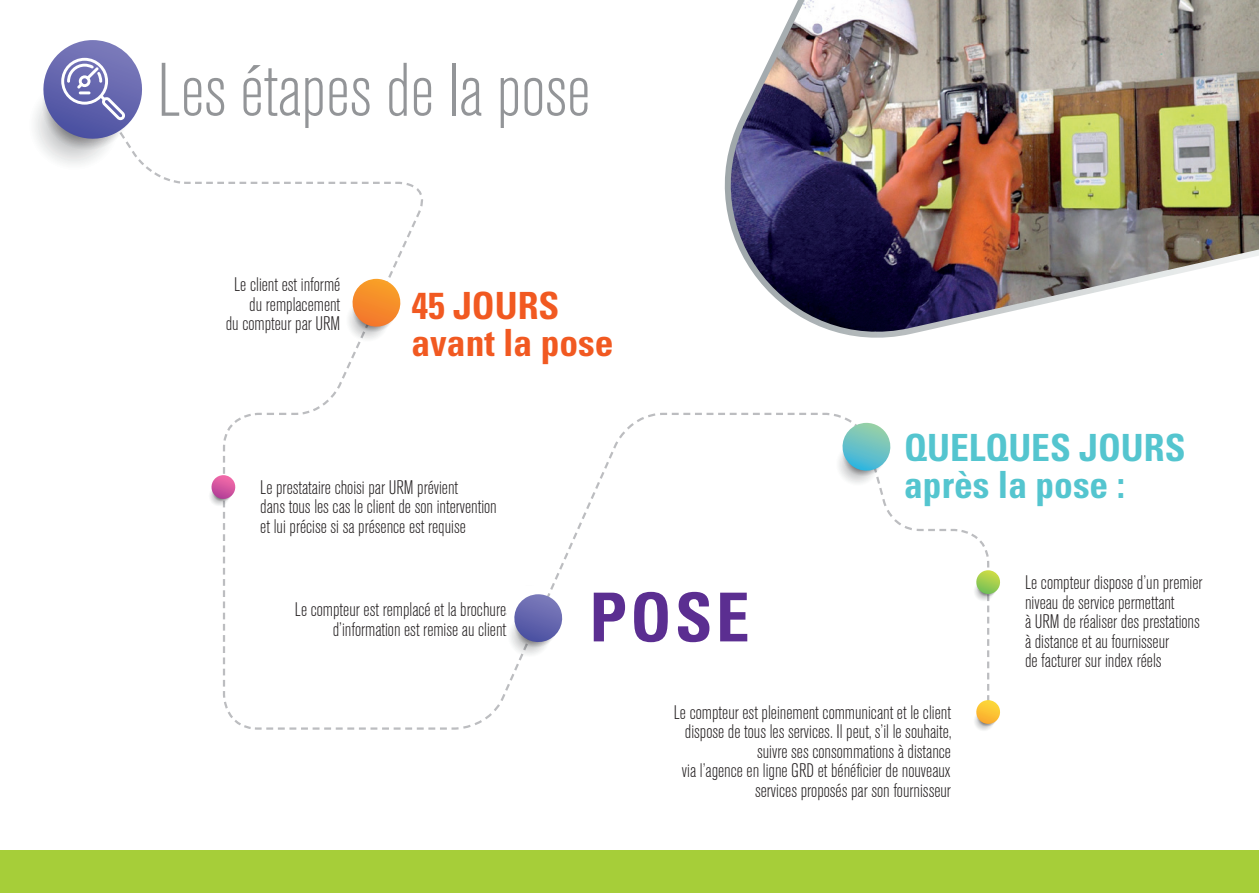
<style>
.page{position:relative;width:1259px;height:893px;background:#fff}
.page>*{position:absolute;margin:0;border:0;box-sizing:border-box;transform-origin:0 0}
.t1{font:300 condensed 75px "Akzidenz Grotesk BQ";color:#939598}
.t2{font:700 condensed 67.5px "Univers LT Std";color:#5b2e91}
.t3{font:700 condensed 37.5px/37.5px "Univers LT Std";color:#54c5cf}
.t4{font:700 condensed 37.5px/37.5px "Univers LT Std";color:#f15921}
.t5{font:300 condensed 19.5px/19.5px "Akzidenz Grotesk BQ";color:#231f20;text-align:right}
</style>
<div class="page">
<div style="left:0;top:850px;width:1259px;height:43px;background:#a6ce39"></div>
<svg style="left:339px;top:220px;width:77px;height:163px"></svg>
<svg style="left:505px;top:447px;width:111px;height:244px"></svg>
<svg style="left:35px;top:40px;width:145px;height:144px"></svg>
<svg style="left:975px;top:570px;width:25px;height:160px"></svg>
<svg style="left:833px;top:414px;width:58px;height:86px"></svg>
<img style="left:724px;top:0;width:535px;height:338px">
<svg style="left:210px;top:456px;width:26px;height:231px"></svg>
<h1 class="t1" style="left:157px;top:50px;width:434px">Les étapes de la pose</h1>
<p class="t5" style="left:226px;top:275px;width:116px">Le client est informé du remplacement<br>du compteur par URM</p>
<h3 class="t4" style="left:411px;top:287px;width:204px">45 JOURS avant la pose</h3>
<p class="t5" style="left:260px;top:478px;width:238px;text-align:left">Le prestataire choisi par URM prévient<br>dans tous les cas le client de son intervention et lui précise si sa présence est requise</p>
<p class="t5" style="left:295px;top:601px;width:213px">Le compteur est remplacé et la brochure d’information est remise au client</p>
<h2 class="t2" style="left:589px;top:576px;width:162px">POSE</h2>
<h3 class="t3" style="left:904px;top:429px;width:283px">QUELQUES JOURS après la pose :</h3>
<p class="t5" style="left:1025px;top:573px;width:179px;text-align:left">Le compteur dispose d’un premier niveau de service permettant<br>à URM de réaliser des prestations à distance et au fournisseur<br>de facturer sur index réels</p>
<p class="t5" style="left:674px;top:703px;width:279px">Le compteur est pleinement communicant et le client dispose de tous les services. Il peut, s’il le souhaite, suivre ses consommations à distance<br>via l’agence en ligne GRD et bénéficier de nouveaux services proposés par son fournisseur</p>
</div>
